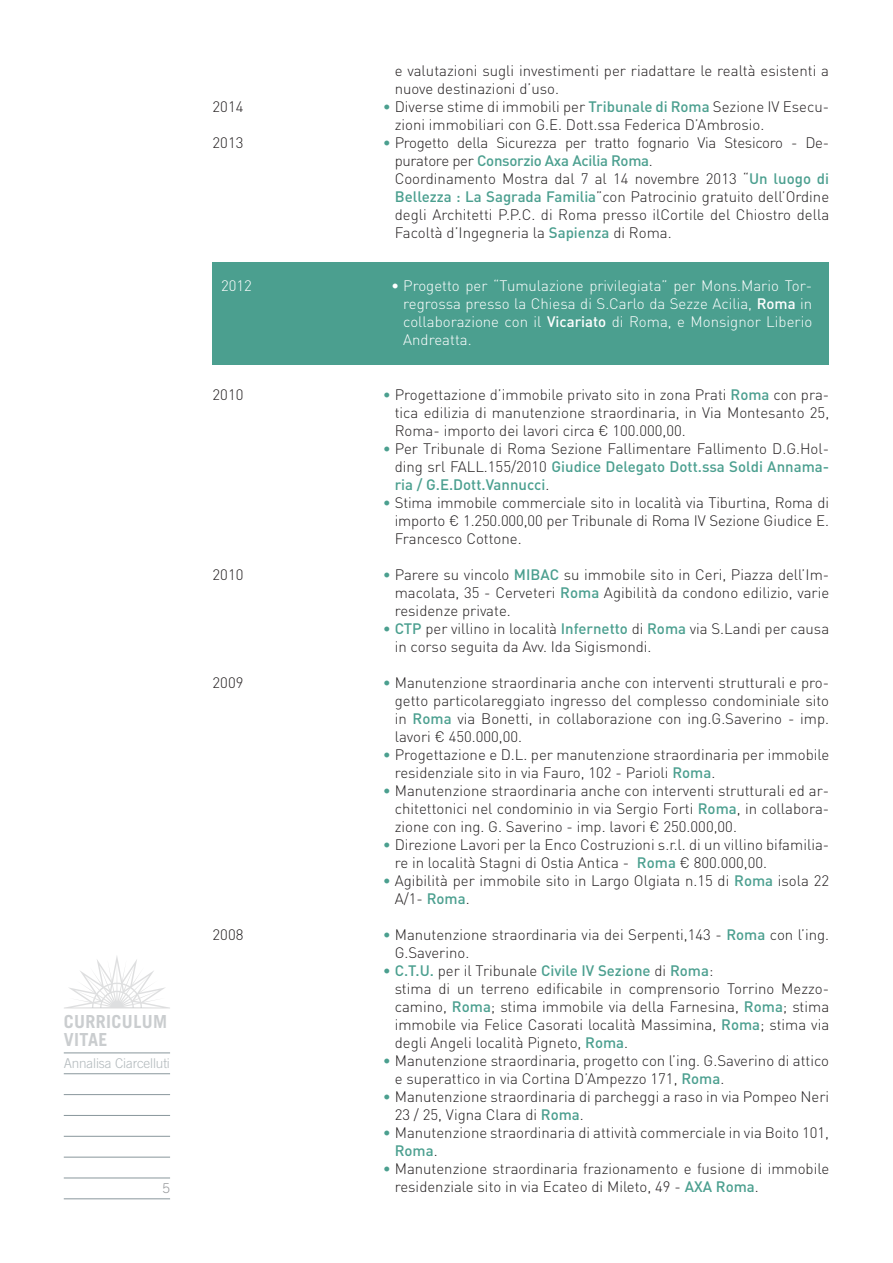
<style>
.page{position:relative;width:893px;height:1263px;background:#fff}
.page>*{position:absolute;margin:0;border:0;box-sizing:border-box;transform-origin:0 0}
.t1{font:700 18px/18px "Trade Gothic";letter-spacing:.02em;color:#cacdcf}
.t2{font:300 15px/18px "DIN";color:#231f20}
.t3{font:300 15px/18px "DIN";color:#fff;text-align:justify}
.t4{font:300 13.5px "Trade Gothic";letter-spacing:-.01em;color:#b3babd}
.t5{font:300 13.5px "Trade Gothic";color:#97999c}
.s1{color:#4b9f8f}
.s2{font-weight:500;color:#4b9f8f}
.s3{font-weight:500}
</style>
<div class="page">
<svg style="left:64px;top:956px;width:106px;height:52px"></svg>
<hr style="left:64px;top:1052px;width:106px;height:1px;background:#89979c">
<hr style="left:64px;top:1073px;width:106px;height:1px;background:#89979c">
<hr style="left:64px;top:1094px;width:106px;height:1px;background:#89979c">
<hr style="left:64px;top:1115px;width:106px;height:1px;background:#89979c">
<hr style="left:64px;top:1136px;width:106px;height:1px;background:#89979c">
<hr style="left:64px;top:1157px;width:106px;height:1px;background:#89979c">
<hr style="left:64px;top:1177px;width:106px;height:1px;background:#89979c">
<hr style="left:64px;top:1198px;width:106px;height:1px;background:#89979c">
<hr style="left:64px;top:1008px;width:106px;height:1px;background:#939598">
<div style="left:213px;top:262px;width:616px;height:102px;background:#4b9f8f"></div>
<p class="t1" style="left:64px;top:1012px;width:105px">CURRICULUM<br>VITAE</p>
<p class="t4" style="left:64px;top:1055px;width:108px">Annalisa Ciarcelluti</p>
<p class="t5" style="left:163px;top:1180px;width:9px">5</p>
<p class="t2" style="left:395px;top:62px;width:436px">e valutazioni sugli investimenti per riadattare le realtà esistenti a nuove destinazioni d’uso.</p>
<p class="t2" style="left:213px;top:98px;width:32px">2014</p>
<p class="t2" style="left:395px;top:98px;width:436px;text-indent:-12px"><span class="s1">•</span> Diverse stime di immobili per <span class="s2">Tribunale di Roma</span> Sezione IV Esecu&shy;zioni immobiliari con G.E. Dott.ssa Federica D’Ambrosio.</p>
<p class="t2" style="left:213px;top:134px;width:32px">2013</p>
<p class="t2" style="left:395px;top:134px;width:436px;text-indent:-12px"><span class="s1">•</span> Progetto della Sicurezza per tratto fognario Via Stesicoro - De&shy;puratore per <span class="s2">Consorzio Axa Acilia Roma</span>.<br>Coordinamento Mostra dal 7 al 14 novembre 2013 “<span class="s2">Un luogo di Bellezza : La Sagrada Familia</span>”con Patrocinio gratuito dell’Ordine degli Architetti P.P.C. di Roma presso ilCortile del Chiostro della Facoltà d’Ingegneria la <span class="s2">Sapienza</span> di Roma.</p>
<p class="t3" style="left:221px;top:277px;width:32px">2012</p>
<p class="t3" style="left:403px;top:277px;width:410px;text-indent:-12px">• Progetto per “Tumulazione privilegiata” per Mons.Mario Tor&shy;regrossa presso la Chiesa di S.Carlo da Sezze Acilia, <span class="s3">Roma</span> in collaborazione con il <span class="s3">Vicariato</span> di Roma, e Monsignor Liberio Andreatta.</p>
<p class="t2" style="left:213px;top:386px;width:32px">2010</p>
<p class="t2" style="left:395px;top:386px;width:436px;text-align:justify;text-indent:-12px"><span class="s1">•</span> Progettazione d’immobile privato sito in zona Prati <span class="s2">Roma</span> con pra&shy;tica edilizia di manutenzione straordinaria, in Via Montesanto 25, Roma- importo dei lavori circa € 100.000,00.</p>
<p class="t2" style="left:395px;top:440px;width:436px;text-align:justify;text-indent:-12px"><span class="s1">•</span> Per Tribunale di Roma Sezione Fallimentare Fallimento D.G.Hol&shy;ding srl FALL.155/2010 <span class="s2">Giudice Delegato Dott.ssa Soldi Annama&shy;ria / G.E.Dott.Vannucci</span>.</p>
<p class="t2" style="left:395px;top:494px;width:436px;text-align:justify;text-indent:-12px"><span class="s1">•</span> Stima immobile commerciale sito in località via Tiburtina, Roma di importo € 1.250.000,00 per Tribunale di Roma IV Sezione Giudice E.<br>Francesco Cottone.</p>
<p class="t2" style="left:213px;top:566px;width:32px">2010</p>
<p class="t2" style="left:395px;top:566px;width:436px;text-align:justify;text-indent:-12px"><span class="s1">•</span> Parere su vincolo <span class="s2">MIBAC</span> su immobile sito in Ceri, Piazza dell’Im&shy;macolata, 35 - Cerveteri <span class="s2">Roma</span> Agibilità da condono edilizio, varie residenze private.</p>
<p class="t2" style="left:395px;top:620px;width:436px;text-indent:-12px"><span class="s1">•</span> <span class="s2">CTP</span> per villino in località <span class="s2">Infernetto</span> di <span class="s2">Roma</span> via S.Landi per causa in corso seguita da Avv. Ida Sigismondi.</p>
<p class="t2" style="left:213px;top:674px;width:32px">2009</p>
<p class="t2" style="left:395px;top:674px;width:436px;text-align:justify;text-indent:-12px"><span class="s1">•</span> Manutenzione straordinaria anche con interventi strutturali e pro&shy;getto particolareggiato ingresso del complesso condominiale sito in <span class="s2">Roma</span> via Bonetti, in collaborazione con ing.G.Saverino - imp. lavori € 450.000,00.</p>
<p class="t2" style="left:395px;top:746px;width:436px;text-indent:-12px"><span class="s1">•</span> Progettazione e D.L. per manutenzione straordinaria per immobile residenziale sito in via Fauro, 102 - Parioli <span class="s2">Roma</span>.</p>
<p class="t2" style="left:395px;top:782px;width:436px;text-align:justify;text-indent:-12px"><span class="s1">•</span> Manutenzione straordinaria anche con interventi strutturali ed ar&shy;chitettonici nel condominio in via Sergio Forti <span class="s2">Roma</span>, in collabora&shy;zione con ing. G. Saverino - imp. lavori € 250.000,00.</p>
<p class="t2" style="left:395px;top:836px;width:436px;text-indent:-12px"><span class="s1">•</span> Direzione Lavori per la Enco Costruzioni s.r.l. di un villino bifamilia&shy;re in località Stagni di Ostia Antica - <span class="s2">Roma</span> € 800.000,00.</p>
<p class="t2" style="left:395px;top:872px;width:436px;text-indent:-12px"><span class="s1">•</span> Agibilità per immobile sito in Largo Olgiata n.15 di <span class="s2">Roma</span> isola 22<br>A/1- <span class="s2">Roma</span>.</p>
<p class="t2" style="left:213px;top:926px;width:32px">2008</p>
<p class="t2" style="left:395px;top:926px;width:436px;text-indent:-12px"><span class="s1">•</span> Manutenzione straordinaria via dei Serpenti,143 - <span class="s2">Roma</span> con l’ing.<br>G.Saverino.</p>
<p class="t2" style="left:395px;top:962px;width:436px;text-indent:-12px"><span class="s1">•</span> <span class="s2">C.T.U.</span> per il Tribunale <span class="s2">Civile IV Sezione</span> di <span class="s2">Roma</span>:<br>stima di un terreno edificabile in comprensorio Torrino Mezzo&shy;camino, <span class="s2">Roma</span>; stima immobile via della Farnesina, <span class="s2">Roma</span>; stima immobile via Felice Casorati località Massimina, <span class="s2">Roma</span>; stima via degli Angeli località Pigneto, <span class="s2">Roma</span>.</p>
<p class="t2" style="left:395px;top:1052px;width:436px;text-indent:-12px"><span class="s1">•</span> Manutenzione straordinaria, progetto con l’ing. G.Saverino di attico e superattico in via Cortina D’Ampezzo 171, <span class="s2">Roma</span>.</p>
<p class="t2" style="left:395px;top:1088px;width:436px;text-indent:-12px"><span class="s1">•</span> Manutenzione straordinaria di parcheggi a raso in via Pompeo Neri<br>23 / 25, Vigna Clara di <span class="s2">Roma</span>.</p>
<p class="t2" style="left:395px;top:1124px;width:436px;text-indent:-12px"><span class="s1">•</span> Manutenzione straordinaria di attività commerciale in via Boito 101,<br><span class="s2">Roma</span>.</p>
<p class="t2" style="left:395px;top:1160px;width:436px;text-indent:-12px"><span class="s1">•</span> Manutenzione straordinaria frazionamento e fusione di immobile residenziale sito in via Ecateo di Mileto, 49 - <span class="s2">AXA Roma</span>.</p>
</div>
